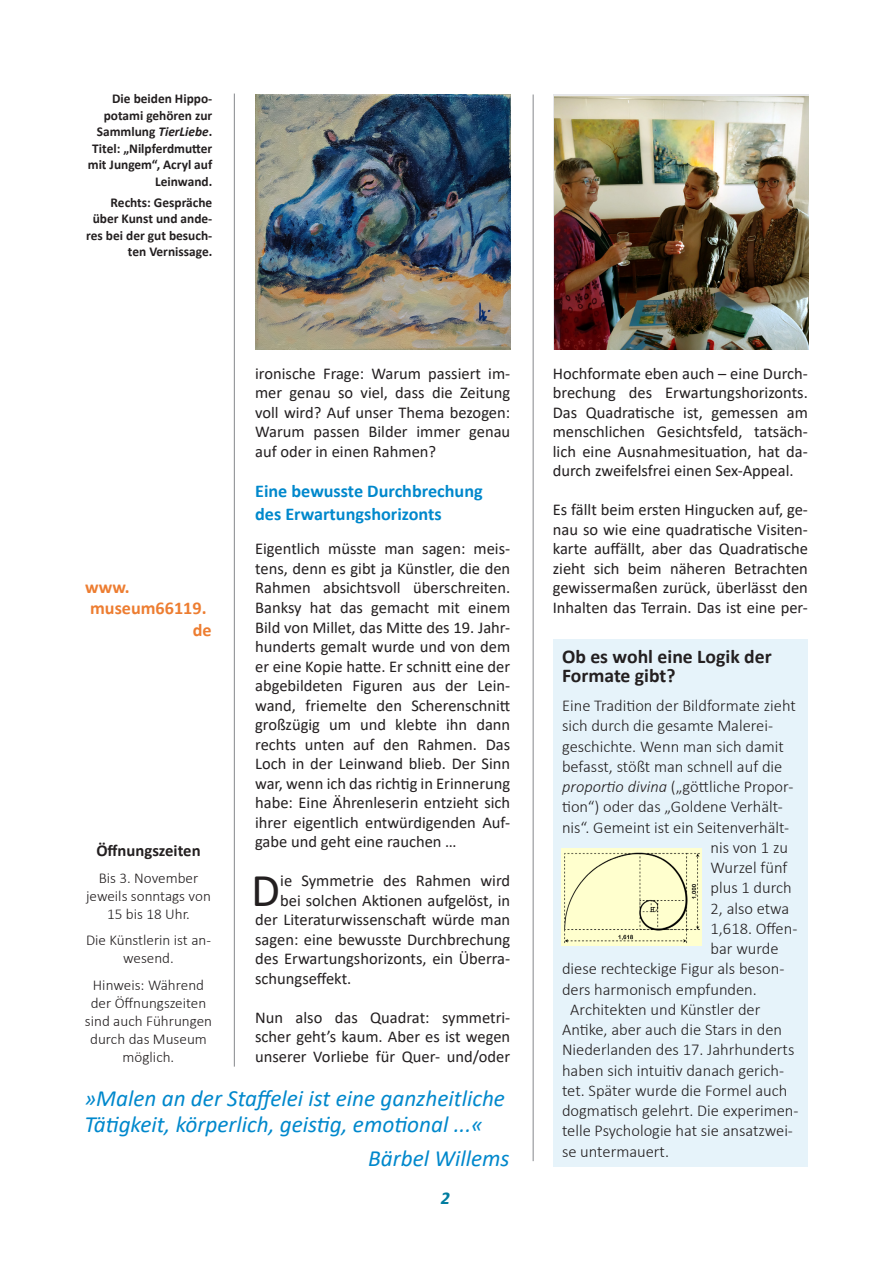
<style>
.page{position:relative;width:893px;height:1263px;background:#fff}
.page>*{position:absolute;margin:0;border:0;box-sizing:border-box;transform-origin:0 0}
.t1{font:47.25px "Calibri";color:#231f20}
.t2{font:italic 23.25px "Calibri";color:#08c}
.Absatzformat_1{font:700 19.5px "Calibri";color:#231f20}
.Absatzformat_1-2{font:700 18px "Calibri";color:#08c}
.Absatzformat_1-3{font:700 18px "Calibri";color:#ed7d31}
.t3{font:italic 700 18px "Calibri";color:#007c9f}
.t4{font:16.5px/19.5px "Calibri";color:#231f20;text-align:justify}
.Absatzformat_1-4{font:300 16.5px/20.2px "Calibri";color:#231f20}
.Absatzformat_1-5{font:700 16.5px "Calibri";color:#231f20}
.Absatzformat_1-6{font:300 15px/18px "Calibri";color:#231f20;text-align:center}
.Absatzformat_1-7{font:700 13.5px/16.5px "Calibri";color:#231f20;text-align:right}
.s1{font-style:italic}
</style>
<div class="page">
<hr style="left:533px;top:95px;width:1px;height:1066px;background:#939598">
<hr style="left:234px;top:94px;width:1px;height:973px;background:#939598">
<img style="left:554px;top:96px;width:255px;height:254px">
<img style="left:255px;top:95px;width:255px;height:255px">
<div style="left:554px;top:640px;width:254px;height:527px;background:#e6f3fa"></div>
<img style="left:561px;top:848px;width:141px;height:97px">
<p class="Absatzformat_1-7" style="left:88px;top:91px;width:126px">Die beiden Hippo&shy;potami gehören zur<br>Sammlung <span class="s1">TierLiebe</span>.<br>Titel: „Nilpferdmutter mit Jungem“, Acryl auf<br>Leinwand.</p>
<p class="Absatzformat_1-7" style="left:86px;top:194px;width:127px">Rechts: Gespräche über Kunst und ande&shy;res bei der gut besuch&shy;ten Vernissage.</p>
<p class="t4" style="left:255px;top:363px;width:257px">ironische Frage: Warum passiert im&shy;mer genau so viel, dass die Zeitung voll wird? Auf unser Thema bezogen:<br>Warum passen Bilder immer genau auf oder in einen Rahmen?</p>
<p class="Absatzformat_1-3" style="left:85px;top:574px;width:46px">www.</p>
<p class="Absatzformat_1-3" style="left:90px;top:596px;width:118px">museum66119.</p>
<p class="Absatzformat_1-3" style="left:193px;top:617px;width:20px">de</p>
<p class="Absatzformat_1-5" style="left:96px;top:839px;width:106px">Öffnungszeiten</p>
<p class="Absatzformat_1-6" style="left:86px;top:869px;width:126px">Bis 3. November jeweils sonntags von<br>15 bis 18 Uhr.</p>
<p class="Absatzformat_1-6" style="left:86px;top:931px;width:126px">Die Künstlerin ist an&shy;wesend.</p>
<p class="Absatzformat_1-6" style="left:85px;top:976px;width:129px">Hinweis: Während der Öffnungszeiten sind auch Führungen durch das Museum möglich.</p>
<p class="Absatzformat_1-2" style="left:255px;top:478px;width:229px">Eine bewusste Durchbrechung</p>
<p class="Absatzformat_1-2" style="left:255px;top:501px;width:188px">des Erwartungshorizonts</p>
<p class="t4" style="left:255px;top:539px;width:257px">Eigentlich müsste man sagen: meis&shy;tens, denn es gibt ja Künstler, die den Rahmen absichtsvoll überschreiten.<br>Banksy hat das gemacht mit einem Bild von Millet, das Mitte des 19. Jahr&shy;hunderts gemalt wurde und von dem er eine Kopie hatte. Er schnitt eine der abgebildeten Figuren aus der Lein&shy;wand, friemelte den Scherenschnitt großzügig um und klebte ihn dann rechts unten auf den Rahmen. Das Loch in der Leinwand blieb. Der Sinn war, wenn ich das richtig in Erinnerung habe: Eine Ährenleserin entzieht sich ihrer eigentlich entwürdigenden Auf&shy;gabe und geht eine rauchen …</p>
<p class="t1" style="left:251px;top:857px;width:31px">D</p>
<p class="t4" style="left:280px;top:870px;width:232px">ie Symmetrie des Rahmen wird</p>
<p class="t4" style="left:280px;top:890px;width:232px">bei solchen Aktionen aufgelöst, in</p>
<p class="t4" style="left:255px;top:909px;width:257px">der Literaturwissenschaft würde man</p>
<p class="t4" style="left:255px;top:929px;width:257px">sagen: eine bewusste Durchbrechung</p>
<p class="t4" style="left:255px;top:948px;width:257px">des Erwartungshorizonts, ein Überra-</p>
<p class="t4" style="left:255px;top:968px;width:98px">schungseffekt.</p>
<p class="t4" style="left:255px;top:1007px;width:257px">Nun also das Quadrat: symmetri&shy;scher geht’s kaum. Aber es ist wegen unserer Vorliebe für Quer- und/oder</p>
<p class="t2" style="left:84px;top:1082px;width:422px">»Malen an der Staffelei ist eine ganzheitliche</p>
<p class="t2" style="left:84px;top:1108px;width:400px">Tätigkeit, körperlich, geistig, emotional ...«</p>
<p class="t2" style="left:368px;top:1142px;width:143px">Bärbel Willems</p>
<p class="t3" style="left:441px;top:1186px;width:11px">2</p>
<p class="t4" style="left:553px;top:363px;width:257px">Hochformate eben auch – eine Durch&shy;brechung des Erwartungshorizonts.<br>Das Quadratische ist, gemessen am menschlichen Gesichtsfeld, tatsäch&shy;lich eine Ausnahmesituation, hat da&shy;durch zweifelsfrei einen Sex-Appeal.</p>
<p class="t4" style="left:553px;top:500px;width:257px">Es fällt beim ersten Hingucken auf, ge&shy;nau so wie eine quadratische Visiten&shy;karte auffällt, aber das Quadratische zieht sich beim näheren Betrachten gewissermaßen zurück, überlässt den Inhalten das Terrain. Das ist eine per-</p>
<p class="Absatzformat_1" style="left:562px;top:642px;width:211px">Ob es wohl eine Logik der</p>
<p class="Absatzformat_1" style="left:562px;top:662px;width:115px">Formate gibt?</p>
<p class="Absatzformat_1-4" style="left:562px;top:695px;width:235px">Eine Tradition der Bildformate zieht</p>
<p class="Absatzformat_1-4" style="left:562px;top:715px;width:213px">sich durch die gesamte Malerei-</p>
<p class="Absatzformat_1-4" style="left:562px;top:736px;width:223px">geschichte. Wenn man sich damit</p>
<p class="Absatzformat_1-4" style="left:562px;top:756px;width:222px">befasst, stößt man schnell auf die</p>
<p class="Absatzformat_1-4" style="left:562px;top:776px;width:233px"><span class="s1">proportio divina</span> („göttliche Propor-</p>
<p class="Absatzformat_1-4" style="left:562px;top:796px;width:222px">tion“) oder das „Goldene Verhält-</p>
<p class="Absatzformat_1-4" style="left:562px;top:817px;width:229px">nis“. Gemeint ist ein Seitenverhält-</p>
<p class="Absatzformat_1-4" style="left:711px;top:837px;width:79px">nis von 1 zu</p>
<p class="Absatzformat_1-4" style="left:711px;top:857px;width:78px">Wurzel fünf</p>
<p class="Absatzformat_1-4" style="left:711px;top:877px;width:83px">plus 1 durch</p>
<p class="Absatzformat_1-4" style="left:711px;top:898px;width:80px">2, also etwa</p>
<p class="Absatzformat_1-4" style="left:711px;top:918px;width:88px">1,618. Offen-</p>
<p class="Absatzformat_1-4" style="left:711px;top:938px;width:70px">bar wurde</p>
<p class="Absatzformat_1-4" style="left:562px;top:958px;width:224px">diese rechteckige Figur als beson-</p>
<p class="Absatzformat_1-4" style="left:562px;top:979px;width:196px">ders harmonisch empfunden.</p>
<p class="Absatzformat_1-4" style="left:562px;top:999px;width:238px;text-indent:8px">Architekten und Künstler der<br>Antike, aber auch die Stars in den<br>Niederlanden des 17. Jahrhunderts haben sich intuitiv danach gerich&shy;tet. Später wurde die Formel auch dogmatisch gelehrt. Die experimen&shy;telle Psychologie hat sie ansatzwei&shy;se untermauert.</p>
</div>
